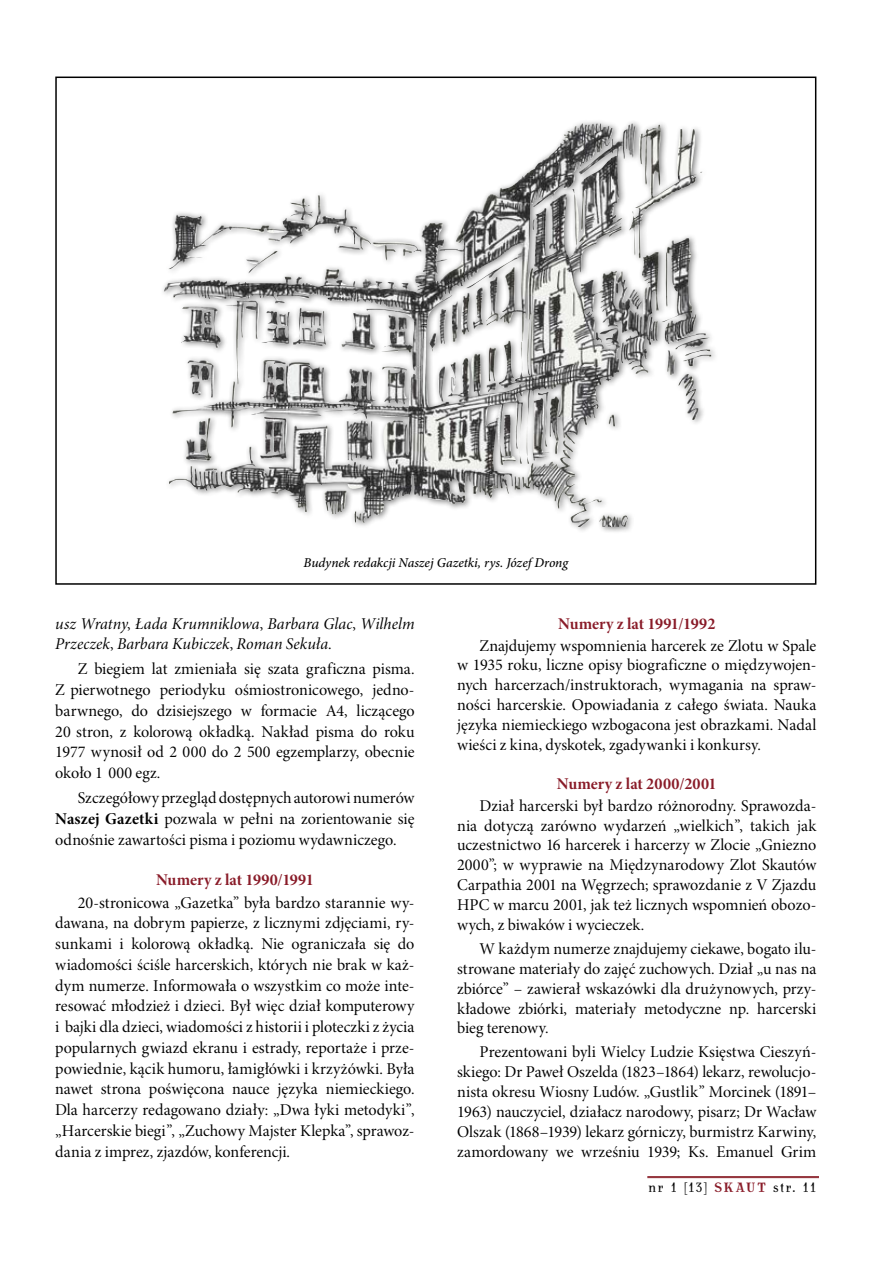
<style>
.page{position:relative;width:893px;height:1263px;background:#fff}
.page>*{position:absolute;margin:0;border:0;box-sizing:border-box;transform-origin:0 0}
.t1{font:16.5px/19.8px "Minion Pro Subh";color:#000;text-align:justify}
.t2{font:16.5px/20.7px "Minion Pro It Subh";color:#000}
.t3{font:16.5px "Minion Pro Bold Subh";color:#891b28}
.t4{font:italic 500 13.5px "Minion Pro";letter-spacing:-.005em;color:#000}
.t5{font:13.5px "Antykwa Torunska Cond";letter-spacing:.125em;color:#000}
.s1{font-family:"Minion Pro Subh"}
.s2{font-family:"Minion Pro Bold Subh"}
.s3{font-weight:700;color:#891b28}
</style>
<div class="page">
<hr style="left:647px;top:1176px;width:172px;height:1px;background:#891e28">
<hr style="left:647px;top:1177px;width:172px;height:1px;background:#891e28">
<div style="left:159px;top:119px;width:583px;height:421px;background:#000;opacity:.5"></div>
<img style="left:425px;top:124px;width:206px;height:283px">
<p class="t4" style="left:304px;top:553px;width:266px">Budynek redakcji Naszej Gazetki, rys. Józef Drong</p>
<p class="t2" style="left:55px;top:613px;width:361px">usz Wratny<span class="s1">,</span> Łada Krumniklowa<span class="s1">,</span> Barbara Glac<span class="s1">,</span> Wilhelm<br>Przeczek<span class="s1">,</span> Barbara Kubiczek<span class="s1">,</span> Roman Sekuła<span class="s1">.</span></p>
<p class="t1" style="left:55px;top:659px;width:361px;line-height:20.7px;text-indent:22px">Z biegiem lat zmieniała się szata graficzna pisma.<br>Z pierwotnego periodyku ośmiostronicowego, jedno&shy;barwnego, do dzisiejszego w formacie A4, liczącego 20 stron, z kolorową okładką. Nakład pisma do roku 1977 wynosił od 2 000 do 2 500 egzemplarzy, obecnie około 1 000 egz.</p>
<p class="t1" style="left:55px;top:788px;width:361px;line-height:20.7px;text-indent:22px">Szczegółowy przegląd dostępnych autorowi numerów <span class="s2">Naszej Gazetki</span> pozwala w pełni na zorientowanie się odnośnie zawartości pisma i poziomu wydawniczego.</p>
<p class="t3" style="left:156px;top:869px;width:159px">Numery z lat 1990/1991</p>
<p class="t1" style="left:55px;top:892px;width:361px;line-height:20.7px;text-indent:22px">20-stronicowa „Gazetka” była bardzo starannie wy&shy;dawana, na dobrym papierze, z licznymi zdjęciami, ry&shy;sunkami i kolorową okładką. Nie ograniczała się do wiadomości ściśle harcerskich, których nie brak w każ&shy;dym numerze. Informowała o wszystkim co może inte&shy;resować młodzież i dzieci. Był więc dział komputerowy i bajki dla dzieci, wiadomości z historii i ploteczki z życia popularnych gwiazd ekranu i estrady, reportaże i prze&shy;powiednie, kącik humoru, łamigłówki i krzyżówki. Była nawet strona poświęcona nauce języka niemieckiego.<br>Dla harcerzy redagowano działy: „Dwa łyki metodyki”, „Harcerskie biegi”, „Zuchowy Majster Klepka”, sprawoz&shy;dania z imprez, zjazdów, konferencji.</p>
<p class="t3" style="left:558px;top:613px;width:159px">Numery z lat 1991/1992</p>
<p class="t1" style="left:457px;top:636px;width:361px;text-indent:22px">Znajdujemy wspomnienia harcerek ze Zlotu w Spale w 1935 roku, liczne opisy biograficzne o międzywojen&shy;nych harcerzach/instruktorach, wymagania na spraw&shy;ności harcerskie. Opowiadania z całego świata. Nauka języka niemieckiego wzbogacona jest obrazkami. Nadal wieści z kina, dyskotek, zgadywanki i konkursy.</p>
<p class="t3" style="left:557px;top:774px;width:161px">Numery z lat 2000/2001</p>
<p class="t1" style="left:457px;top:796px;width:361px;text-indent:22px">Dział harcerski był bardzo różnorodny. Sprawozda&shy;nia dotyczą zarówno wydarzeń „wielkich”, takich jak uczestnictwo 16 harcerek i harcerzy w Zlocie „Gniezno 2000”; w wyprawie na Międzynarodowy Zlot Skautów Carpathia 2001 na Węgrzech; sprawozdanie z V Zjazdu HPC w marcu 2001, jak też licznych wspomnień obozo&shy;wych, z biwaków i wycieczek.</p>
<p class="t1" style="left:457px;top:939px;width:361px;text-indent:22px">W każdym numerze znajdujemy ciekawe, bogato ilu&shy;strowane materiały do zajęć zuchowych. Dział „u nas na zbiórce” – zawierał wskazówki dla drużynowych, przy&shy;kładowe zbiórki, materiały metodyczne np. harcerski bieg terenowy.</p>
<p class="t1" style="left:457px;top:1043px;width:361px;text-indent:23px">Prezentowani byli Wielcy Ludzie Księstwa Cieszyń&shy;skiego: Dr Paweł Oszelda (1823–1864) lekarz, rewolucjo&shy;nista okresu Wiosny Ludów. „Gustlik” Morcinek (1891– 1963) nauczyciel, działacz narodowy, pisarz; Dr Wacław Olszak (1868–1939) lekarz górniczy, burmistrz Karwiny, zamordowany we wrześniu 1939; Ks. Emanuel Grim</p>
<p class="t5" style="left:648px;top:1177px;width:169px">nr 1 [13] <span class="s3">SKAUT</span> str. 11</p>
</div>
